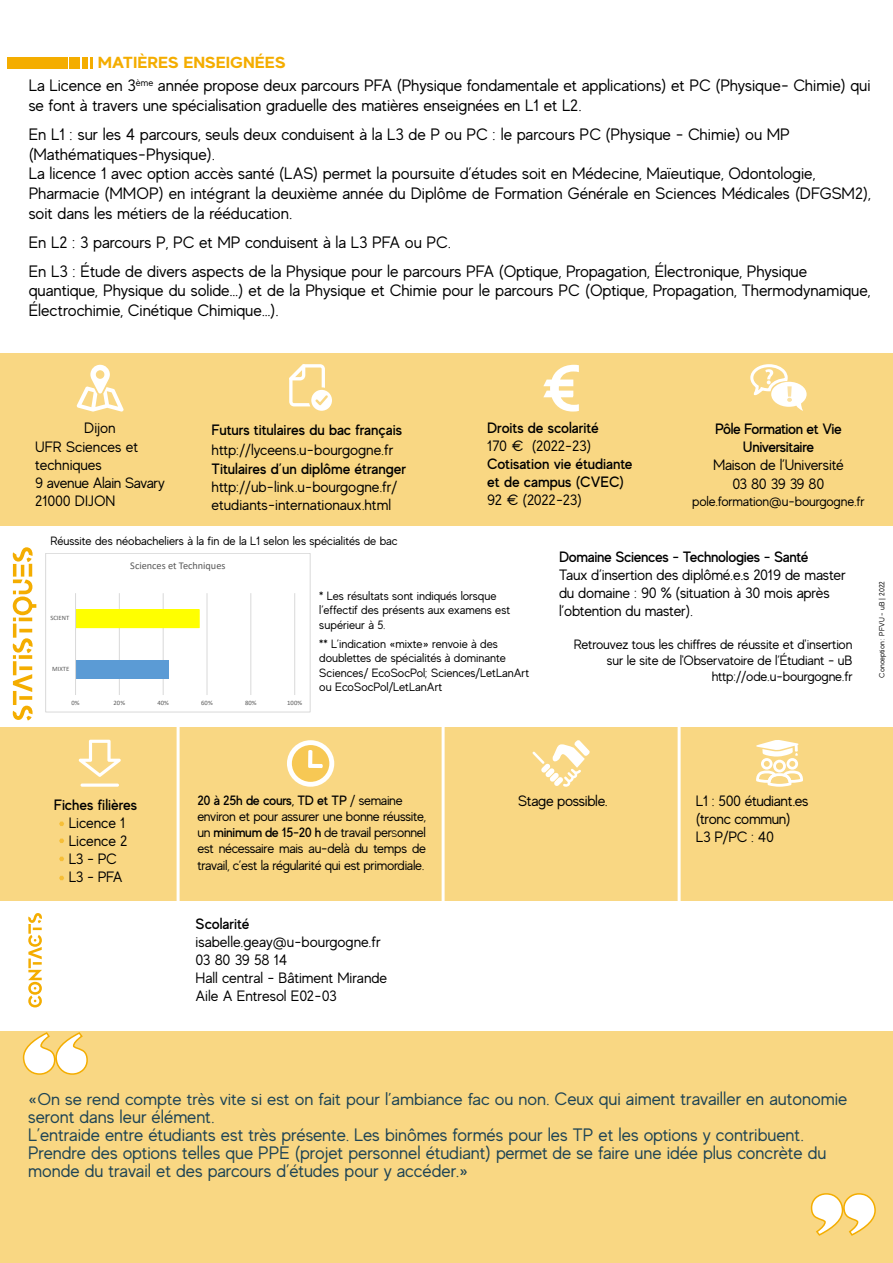
<style>
.page{position:relative;width:893px;height:1263px;background:#fff}
.page>*{position:absolute;margin:0;border:0;box-sizing:border-box;transform-origin:0 0}
.t1{font:18px/18px "MADE Evolve Sans";color:#1e4455}
.t2{font:17.1px "MADE Evolve Sans";color:#1e4455;scale:1.05 1}
.t3{font:16.5px/19.8px "MADE Evolve Sans";color:#000}
.t4{font:700 16.05px "MADE Evolve Sans";color:#f4ad00;scale:1.12 1}
.t5{font:15px/18px "MADE Evolve Sans";letter-spacing:-.01em;color:#000}
.t6{font:500 15px/18px "MADE Evolve Sans";letter-spacing:-.01em;color:#000}
.t7{font:500 15px/18px "MADE Evolve Sans";letter-spacing:-.03em;color:#000;text-align:center}
.t8{font:15px "MADE Evolve Sans";letter-spacing:-.03em;color:#000}
.t9{font:13.5px/16.2px "MADE Evolve Sans";letter-spacing:-.02em;color:#000}
.t10{font:12px/14.4px "MADE Evolve Sans";color:#000}
.t11{font:10.35px "Calibri";letter-spacing:-.005em;color:#595959}
.t12{font:7.5px "MADE Evolve Sans";letter-spacing:-.005em;color:#000}
.t13{font:6.6px "Calibri";color:#595959}
.s1{font-weight:500}
.s2{font-size:9.45px}
.s3{font-size:18px}
</style>
<div class="page">
<div style="left:0;top:353px;width:893px;height:172px;background:#f9d783"></div>
<div style="left:0;top:728px;width:893px;height:173px;background:#f9d783"></div>
<hr style="left:678px;top:721px;width:3px;height:202px;background:#fff">
<hr style="left:442px;top:721px;width:3px;height:202px;background:#fff">
<hr style="left:177px;top:721px;width:3px;height:202px;background:#fff">
<div style="left:0;top:1031px;width:893px;height:232px;background:#f9d783"></div>
<svg style="left:22px;top:1032px;width:66px;height:43px"></svg>
<svg style="left:810px;top:1193px;width:66px;height:43px"></svg>
<svg style="left:28px;top:913px;width:14px;height:94px"></svg>
<svg style="left:289px;top:364px;width:43px;height:47px"></svg>
<svg style="left:750px;top:364px;width:57px;height:47px"></svg>
<svg style="left:543px;top:365px;width:36px;height:47px"></svg>
<svg style="left:79px;top:740px;width:42px;height:37px"></svg>
<svg style="left:81px;top:783px;width:38px;height:4px"></svg>
<svg style="left:287px;top:740px;width:47px;height:47px"></svg>
<svg style="left:532px;top:740px;width:58px;height:47px"></svg>
<svg style="left:77px;top:365px;width:47px;height:47px"></svg>
<svg style="left:756px;top:740px;width:47px;height:47px"></svg>
<div style="left:7px;top:57px;width:60px;height:11px;background:#f4ad00"></div>
<div style="left:70px;top:57px;width:10px;height:11px;background:#f4ad00"></div>
<div style="left:82px;top:57px;width:6px;height:11px;background:#f4ad00"></div>
<svg style="left:90px;top:57px;width:3px;height:11px"></svg>
<svg style="left:59px;top:821px;width:5px;height:5px"></svg>
<svg style="left:59px;top:838px;width:5px;height:5px"></svg>
<svg style="left:59px;top:857px;width:5px;height:4px"></svg>
<svg style="left:59px;top:876px;width:5px;height:4px"></svg>
<svg style="left:13px;top:547px;width:23px;height:173px"></svg>
<hr style="left:119px;top:593px;width:1px;height:102px;background:#d9d9d9">
<hr style="left:163px;top:593px;width:1px;height:102px;background:#d9d9d9">
<hr style="left:207px;top:593px;width:1px;height:102px;background:#d9d9d9">
<hr style="left:251px;top:593px;width:1px;height:102px;background:#d9d9d9">
<hr style="left:294px;top:593px;width:1px;height:102px;background:#d9d9d9">
<div style="left:76px;top:609px;width:123px;height:19px;background:#ff0"></div>
<div style="left:76px;top:660px;width:93px;height:18px;background:#5b9bd5"></div>
<hr style="left:75px;top:593px;width:1px;height:102px;background:#d9d9d9">
<div style="left:45px;top:553px;width:265px;height:159px;border:1px solid #d9d9d9"></div>
<p class="t4" style="left:98px;top:52px;width:169px">MATIÈRES ENSEIGNÉES</p>
<p class="t3" style="left:29px;top:75px;width:843px">La Licence en 3<sup>ème</sup> année propose deux parcours PFA (Physique fondamentale et applications) et PC (Physique- Chimie) qui se font à travers une spécialisation graduelle des matières enseignées en L1 et L2.</p>
<p class="t3" style="left:29px;top:124px;width:843px">En L1 : sur les 4 parcours, seuls deux conduisent à la L3 de P ou PC : le parcours PC (Physique - Chimie) ou MP (Mathématiques-Physique).<br>La licence 1 avec option accès santé (LAS) permet la poursuite d’études soit en Médecine, Maïeutique, Odontologie, Pharmacie (MMOP) en intégrant la deuxième année du Diplôme de Formation Générale en Sciences Médicales (DFGSM2), soit dans les métiers de la rééducation.</p>
<p class="t3" style="left:29px;top:227px;width:780px;line-height:28.8px">En L2 : 3 parcours P, PC et MP conduisent à la L3 PFA ou PC.<br>En L3 : Étude de divers aspects de la Physique pour le parcours PFA (Optique, Propagation, Électronique, Physique</p>
<p class="t3" style="left:29px;top:280px;width:843px">quantique, Physique du solide…) et de la Physique et Chimie pour le parcours PC (Optique, Propagation, Thermodynamique,<br>Électrochimie, Cinétique Chimique…).</p>
<p class="t5" style="left:35px;top:418px;width:131px;text-indent:49px">Dijon<br>UFR Sciences et techniques<br>9 avenue Alain Savary<br>21000 DIJON</p>
<p class="t6" style="left:212px;top:420px;width:192px">Futurs titulaires du bac français</p>
<p class="t5" style="left:212px;top:440px;width:183px">http://lyceens.u-bourgogne.fr</p>
<p class="t6" style="left:212px;top:460px;width:196px">Titulaires d’un diplôme étranger</p>
<p class="t5" style="left:212px;top:478px;width:187px">http://ub-link.u-bourgogne.fr/ etudiants-internationaux.html</p>
<p class="t10" style="left:50px;top:533px;width:349px">Réussite des néobacheliers à la fin de la L1 selon les spécialités de bac</p>
<p class="t6" style="left:487px;top:418px;width:113px">Droits de scolarité</p>
<p class="t8" style="left:487px;top:436px;width:105px">170 € (2022-23)</p>
<p class="t6" style="left:487px;top:454px;width:147px">Cotisation vie étudiante et de campus (CVEC)</p>
<p class="t5" style="left:487px;top:490px;width:96px">92 € (2022-23)</p>
<p class="t7" style="left:715px;top:419px;width:128px">Pôle Formation et Vie<br>Universitaire</p>
<p class="t5" style="left:713px;top:454px;width:132px;line-height:19.8px;text-align:center">Maison de l’Université<br>03 80 39 39 80</p>
<p class="t9" style="left:692px;top:492px;width:174px">pole.formation@u-bourgogne.fr</p>
<p class="t13" style="left:50px;top:614px;width:20px">SCIENT</p>
<p class="t13" style="left:52px;top:665px;width:19px">MIXTE</p>
<p class="t11" style="left:130px;top:558px;width:97px">Sciences et Techniques</p>
<p class="t13" style="left:71px;top:699px;width:10px">0%</p>
<p class="t13" style="left:114px;top:699px;width:13px">20%</p>
<p class="t13" style="left:157px;top:699px;width:13px">40%</p>
<p class="t13" style="left:201px;top:699px;width:13px">60%</p>
<p class="t13" style="left:245px;top:699px;width:13px">80%</p>
<p class="t13" style="left:287px;top:699px;width:16px">100%</p>
<p class="t10" style="left:319px;top:588px;width:192px">* Les résultats sont indiqués lorsque l’effectif des présents aux examens est supérieur à 5.</p>
<p class="t10" style="left:319px;top:636px;width:211px">** L’indication «mixte» renvoie à des doublettes de spécialités à dominante Sciences/ EcoSocPol; Sciences/LetLanArt ou EcoSocPol/LetLanArt</p>
<p class="t6" style="left:559px;top:547px;width:251px">Domaine Sciences - Technologies - Santé</p>
<p class="t5" style="left:559px;top:565px;width:288px">Taux d’insertion des diplômé.e.s 2019 de master du domaine : 90 % (situation à 30 mois après l’obtention du master).</p>
<p class="t9" style="left:574px;top:635px;width:280px;text-align:right">Retrouvez tous les chiffres de réussite et d'insertion sur le site de l'Observatoire de l’Étudiant - uB http://ode.u-bourgogne.fr</p>
<p class="t12" style="left:877px;top:678px;width:98px;rotate:-90deg">Conception : PFVU - uB | 2022</p>
<p class="t6" style="left:54px;top:796px;width:85px">Fiches filières</p>
<p class="t5" style="left:69px;top:813px;width:60px">Licence 1<br>Licence 2<br>L3 - PC<br>L3 - PFA</p>
<p class="t9" style="left:197px;top:792px;width:230px"><span class="s1">20 à 25h de cours, TD et TP</span> / semaine environ et pour assurer une bonne réussite, un <span class="s1">minimum de 15-20 h</span> de travail per<span class="s2">s</span>onnel est nécessaire mais au-delà du temps de travail, c’est la régularité qui est primordiale.</p>
<p class="t5" style="left:696px;top:792px;width:114px">L1 : 500 étudiant.es (tronc commun)<br>L3 P/PC : 40</p>
<p class="t5" style="left:518px;top:791px;width:91px">Stage possible.</p>
<p class="t6" style="left:196px;top:914px;width:55px">Scolarité</p>
<p class="t5" style="left:196px;top:932px;width:193px">isabelle.geay@u-bourgogne.fr<br>03 80 39 58 14<br>Hall central - Bâtiment Mirande<br>Aile A Entresol E02-03</p>
<p class="t2" style="left:28px;top:1089px;width:782px">«On se rend compte très vite si est on fait pour l’ambiance fac ou non<span class="s3">. Ceux qui aiment travailler en autonomie</span></p>
<p class="t1" style="left:28px;top:1108px;width:800px">seront dans leur élément.<br>L’entraide entre étudiants est très présente. Les binômes formés pour les TP et les options y contribuent.<br>Prendre des options telles que PPE (projet personnel étudiant) permet de se faire une idée plus concrète du monde du travail et des parcours d’études pour y accéder.»</p>
</div>
